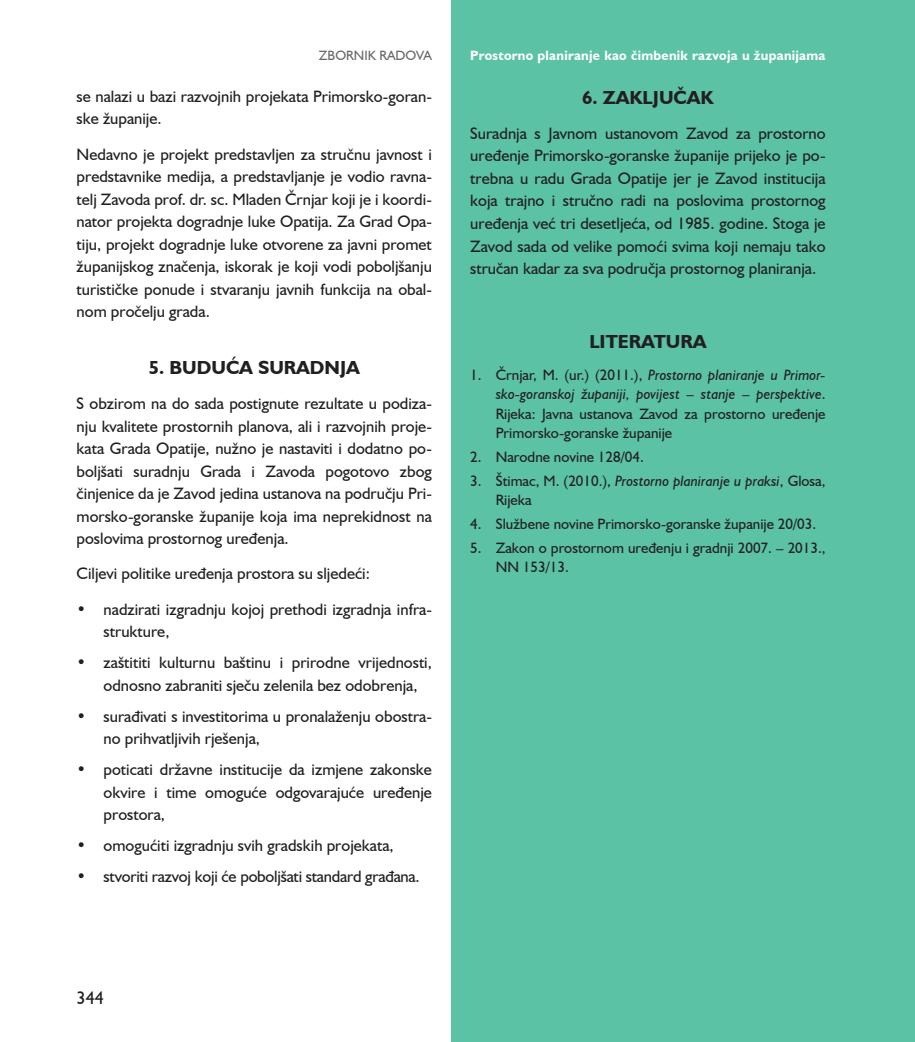
<style>
.page{position:relative;width:915px;height:1042px;background:#fff}
.page>*{position:absolute;margin:0;border:0;box-sizing:border-box;transform-origin:0 0}
.t1{font:700 18.9px "Humanist 521 BT";color:#231f20}
.t2{font:18px "Humanist 521 BT";color:#231f20}
.t3{font:16.5px/22.5px "Humanist 521 BT";color:#231f20}
.t4{font:15px/19.5px "Humanist 521 BT";color:#231f20}
.t5{font:700 13.5px "Humanist 521 BT";letter-spacing:.02em;color:#fff}
.t6{font:13.5px "Humanist 521 BT";color:#69696c}
.s1{font-style:italic}
</style>
<div class="page">
<div style="left:451px;top:0;width:463px;height:1042px;background:#5bc2a5"></div>
<p class="t6" style="left:319px;top:47px;width:114px">ZBORNIK RADOVA</p>
<p class="t5" style="left:470px;top:47px;width:357px">Prostorno planiranje kao čimbenik razvoja u županijama</p>
<p class="t3" style="left:77px;top:85px;width:357px">se nalazi u bazi razvojnih projekata Primorsko-goran&shy;ske županije.</p>
<p class="t3" style="left:77px;top:142px;width:357px;text-align:justify">Nedavno je projekt predstavljen za stručnu javnost i predstavnike medija, a predstavljanje je vodio ravna&shy;telj Zavoda prof. dr. sc. Mladen Črnjar koji je i koordi&shy;nator projekta dogradnje luke Opatija. Za Grad Opa&shy;tiju, projekt dogradnje luke otvorene za javni promet županijskog značenja, iskorak je koji vodi poboljšanju turističke ponude i stvaranju javnih funkcija na obal&shy;nom pročelju grada.</p>
<p class="t1" style="left:149px;top:356px;width:212px">5. BUDUĆA SURADNJA</p>
<p class="t3" style="left:77px;top:392px;width:357px;text-align:justify">S obzirom na do sada postignute rezultate u podiza&shy;nju kvalitete prostornih planova, ali i razvojnih proje&shy;kata Grada Opatije, nužno je nastaviti i dodatno po&shy;boljšati suradnju Grada i Zavoda pogotovo zbog činjenice da je Zavod jedina ustanova na području Pri&shy;morsko-goranske županije koja ima neprekidnost na poslovima prostornog uređenja.</p>
<p class="t3" style="left:77px;top:562px;width:295px">Ciljevi politike uređenja prostora su sljedeći:</p>
<p class="t3" style="left:104px;top:597px;width:330px;text-indent:-27px">• nadzirati izgradnju kojoj prethodi izgradnja infra&shy;strukture,</p>
<p class="t3" style="left:104px;top:651px;width:330px;text-indent:-27px">• zaštititi kulturnu baštinu i prirodne vrijednosti, odnosno zabraniti sječu zelenila bez odobrenja,</p>
<p class="t3" style="left:104px;top:704px;width:330px;text-indent:-27px">• surađivati s investitorima u pronalaženju obostra&shy;no prihvatljivih rješenja,</p>
<p class="t3" style="left:104px;top:758px;width:330px;text-align:justify;text-indent:-27px">• poticati državne institucije da izmjene zakonske okvire i time omoguće odgovarajuće uređenje prostora,</p>
<p class="t3" style="left:77px;top:834px;width:318px">• omogućiti izgradnju svih gradskih projekata,</p>
<p class="t3" style="left:77px;top:865px;width:344px">• stvoriti razvoj koji će poboljšati standard građana.</p>
<p class="t1" style="left:582px;top:85px;width:133px">6. ZAKLJUČAK</p>
<p class="t3" style="left:470px;top:122px;width:357px;text-align:justify">Suradnja s Javnom ustanovom Zavod za prostorno uređenje Primorsko-goranske županije prijeko je po&shy;trebna u radu Grada Opatije jer je Zavod institucija koja trajno i stručno radi na poslovima prostornog uređenja već tri desetljeća, od 1985. godine. Stoga je Zavod sada od velike pomoći svima koji nemaju tako stručan kadar za sva područja prostornog planiranja.</p>
<p class="t1" style="left:589px;top:329px;width:119px">LITERATURA</p>
<p class="t4" style="left:495px;top:365px;width:331px;text-align:justify;text-indent:-26px">1. Črnjar, M. (ur.) (2011.), <span class="s1">Prostorno planiranje u Primor&shy;sko-goranskoj županiji, povijest – stanje – perspektive</span>.<br>Rijeka: Javna ustanova Zavod za prostorno uređenje Primorsko-goranske županije</p>
<p class="t4" style="left:470px;top:447px;width:175px">2. Narodne novine 128/04.</p>
<p class="t4" style="left:495px;top:471px;width:331px;text-indent:-26px">3. Štimac, M. (2010.), <span class="s1">Prostorno planiranje u praksi</span>, Glosa,<br>Rijeka</p>
<p class="t4" style="left:470px;top:514px;width:347px">4. Službene novine Primorsko-goranske županije 20/03.</p>
<p class="t4" style="left:495px;top:538px;width:331px;text-indent:-26px">5. Zakon o prostornom uređenju i gradnji 2007. – 2013.,<br>NN 153/13.</p>
<p class="t2" style="left:77px;top:986px;width:29px">344</p>
</div>
